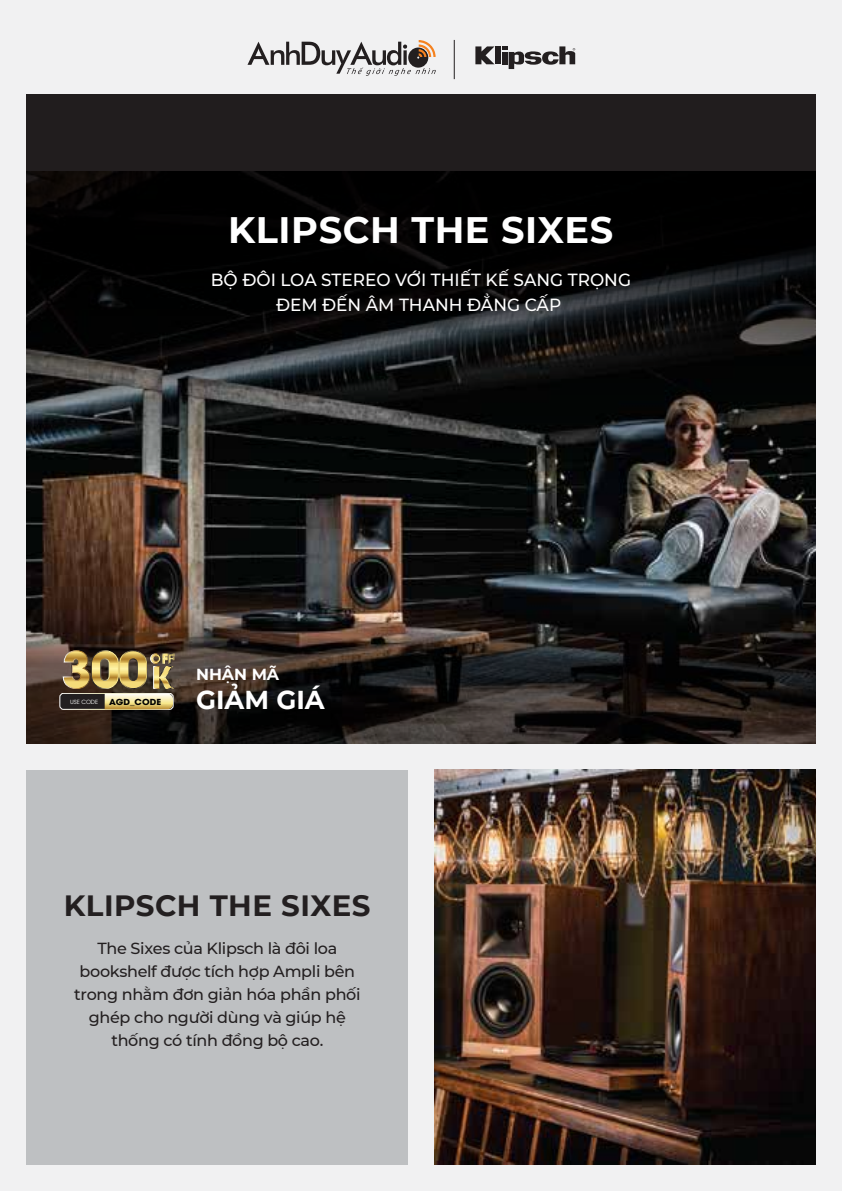
<style>
.page{position:relative;width:842px;height:1191px;background:#f1f1f2}
.page>*{position:absolute;margin:0;border:0;box-sizing:border-box;transform-origin:0 0}
.t1{font:700 36.8px "Montserrat";letter-spacing:.015em;color:#fff}
.t2{font:700 29.2px "Montserrat";letter-spacing:.015em;color:#231f20}
.t3{font:700 25.8px "Montserrat";color:#fff}
.t4{font:500 17.6px/25px "Montserrat";color:#fff;text-align:center;scale:.96 1}
.t5{font:500 16px/23.2px "Montserrat";letter-spacing:-.02em;color:#231f20;text-align:center}
.t6{font:700 16px "Montserrat";color:#fff}
.t7{font:700 8.2px "UTM Avo";color:#010101;scale:1.09 1}
.t8{font:5.8px "UTM Avo";color:#fcfdfb}
</style>
<div class="page">
<img style="left:27px;top:478px;width:788px;height:134px">
<svg style="left:27px;top:94px;width:788px;height:384px;background:#141414"></svg>
<div style="left:27px;top:770px;width:381px;height:394px;background:#bec0c2"></div>
<svg style="left:475px;top:46px;width:19px;height:18px"></svg>
<div style="left:495px;top:46px;width:6px;height:18px;background:#231f20"></div>
<svg style="left:502px;top:46px;width:73px;height:23px"></svg>
<svg style="left:247px;top:40px;width:189px;height:36px"></svg>
<img style="left:435px;top:770px;width:380px;height:394px">
<svg style="left:27px;top:612px;width:788px;height:131px;background:#28201d"></svg>
<div style="left:60px;top:693px;width:113px;height:16px;background:#231f20;border-radius:4px"></div>
<div style="left:60px;top:693px;width:113px;height:16px;border:1px solid #fff;border-radius:4px"></div>
<img style="left:63px;top:650px;width:111px;height:59px">
<h1 class="t1" style="left:228px;top:203px;width:387px">KLIPSCH THE SIXES</h1>
<p class="t4" style="left:211px;top:267px;width:439px">BỘ ĐÔI LOA STEREO VỚI THIẾT KẾ SANG TRỌNG<br>ĐEM ĐẾN ÂM THANH ĐẲNG CẤP</p>
<p class="t8" style="left:70px;top:697px;width:30px">USE CODE</p>
<p class="t7" style="left:109px;top:694px;width:49px">AGD_CODE</p>
<p class="t6" style="left:196px;top:663px;width:85px">NHẬN MÃ</p>
<h3 class="t3" style="left:196px;top:681px;width:130px">GIẢM GIÁ</h3>
<h2 class="t2" style="left:64px;top:885px;width:308px">KLIPSCH THE SIXES</h2>
<p class="t5" style="left:74px;top:935px;width:288px">The Sixes của Klipsch là đôi loa bookshelf được tích hợp Ampli bên trong nhằm đơn giản hóa phần phối ghép cho người dùng và giúp hệ thống có tính đồng bộ cao.</p>
</div>
